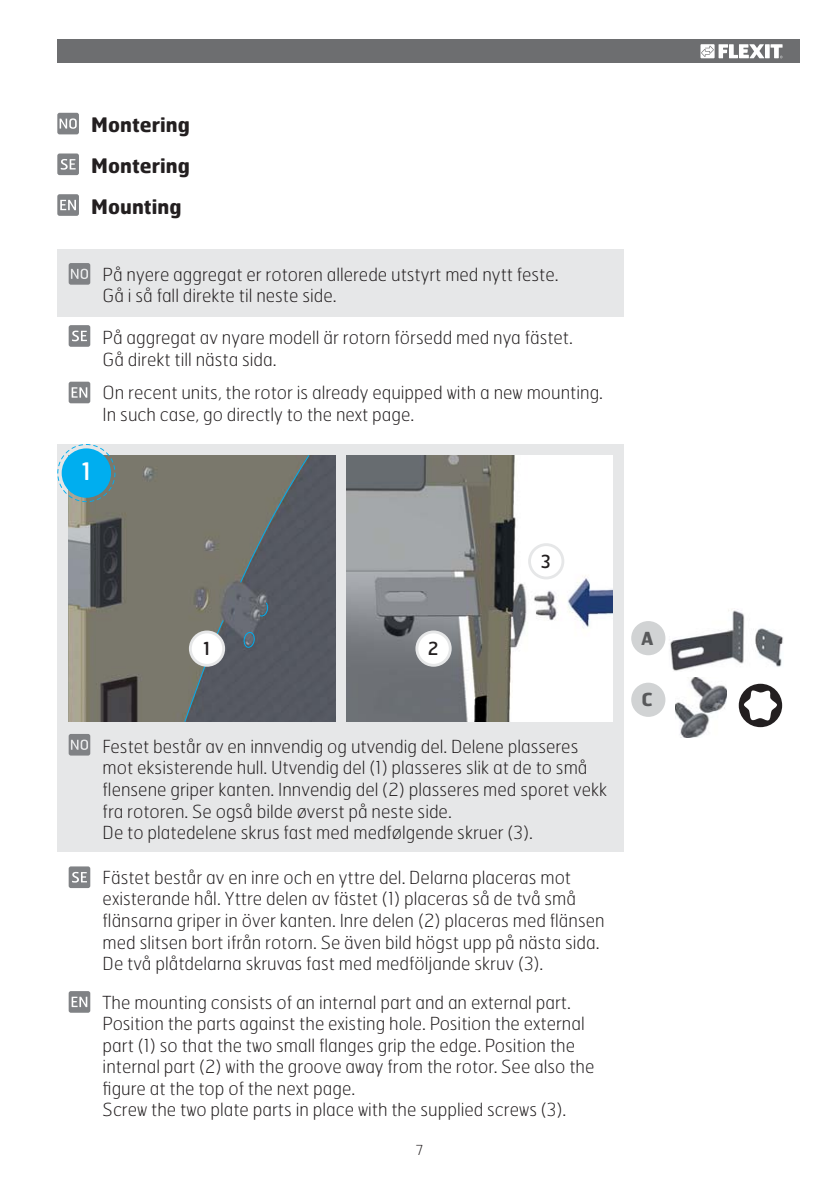
<style>
.page{position:relative;width:840px;height:1190px;background:#fff}
.page>*{position:absolute;margin:0;border:0;box-sizing:border-box;transform-origin:0 0}
.t1{font:24.2px "Hermes";color:#fff}
.t2{font:700 20px/41px "Hermes";color:#231f20;text-align:justify}
.t3{font:100 18px/21.6px "Hermes";color:#231f20}
.t4{font:18px "Hermes";color:#231f20}
.t5{font:700 18px "Hermes";color:#58595b}
.t6{font:100 13.8px "Hermes";color:#231f20}
</style>
<div class="page">
<div style="left:57px;top:39px;width:743px;height:24px;background:#6d6e70"></div>
<div style="left:765px;top:44px;width:5px;height:14px;background:#fff"></div>
<svg style="left:770px;top:44px;width:13px;height:14px"></svg>
<svg style="left:700px;top:44px;width:64px;height:14px"></svg>
<div style="left:57px;top:249px;width:567px;height:68px;background:#e6e7e8"></div>
<div style="left:57px;top:444px;width:567px;height:408px;background:#e6e7e8"></div>
<img style="left:69px;top:455px;width:266px;height:267px">
<img style="left:346px;top:455px;width:267px;height:267px">
<svg style="left:69px;top:866px;width:21px;height:22px"></svg>
<svg style="left:69px;top:734px;width:21px;height:22px"></svg>
<svg style="left:69px;top:991px;width:21px;height:22px"></svg>
<div style="left:631px;top:683px;width:34px;height:34px;background:#d1d3d4;border-radius:50%"></div>
<img style="left:676px;top:678px;width:50px;height:59px">
<div style="left:417px;top:632px;width:33px;height:33px;background:#fff;border-radius:50%"></div>
<div style="left:415px;top:631px;width:37px;height:36px;border:3px solid #e6e7e8;border-radius:50%"></div>
<div style="left:530px;top:545px;width:33px;height:33px;background:#fff;border-radius:50%"></div>
<div style="left:528px;top:543px;width:36px;height:36px;border:3px solid #e6e7e8;border-radius:50%"></div>
<img style="left:670px;top:609px;width:113px;height:62px">
<div style="left:631px;top:621px;width:34px;height:34px;background:#d1d3d4;border-radius:50%"></div>
<svg style="left:243px;top:631px;width:13px;height:17px"></svg>
<svg style="left:259px;top:602px;width:10px;height:15px"></svg>
<svg style="left:57px;top:154px;width:22px;height:21px"></svg>
<svg style="left:57px;top:113px;width:22px;height:21px"></svg>
<svg style="left:57px;top:194px;width:22px;height:22px"></svg>
<svg style="left:69px;top:325px;width:21px;height:22px"></svg>
<svg style="left:69px;top:263px;width:21px;height:22px"></svg>
<svg style="left:69px;top:382px;width:21px;height:21px"></svg>
<div style="left:739px;top:684px;width:43px;height:43px;background:#231f20;border-radius:50%"></div>
<svg style="left:744px;top:690px;width:33px;height:31px"></svg>
<svg style="left:184px;top:619px;width:40px;height:103px;background:#64696a"></svg>
<div style="left:190px;top:632px;width:34px;height:33px;background:#fff;border-radius:50%"></div>
<div style="left:189px;top:631px;width:36px;height:36px;border:3px solid #e6e7e8;border-radius:50%"></div>
<svg style="left:240px;top:455px;width:70px;height:128px;background:#656867"></svg>
<svg style="left:57px;top:444px;width:58px;height:58px"></svg>
<p class="t2" style="left:91px;top:106px;width:100px">Montering Montering Mounting</p>
<h1 class="t1" style="left:82px;top:462px;width:11px">1</h1>
<p class="t3" style="left:103px;top:265px;width:457px">På nyere aggregat er rotoren allerede utstyrt med nytt feste.<br>Gå i så fall direkte til neste side.</p>
<p class="t3" style="left:103px;top:329px;width:472px">På aggregat av nyare modell är rotorn försedd med nya fästet.<br>Gå direkt till nästa sida.</p>
<p class="t3" style="left:103px;top:384px;width:502px">On recent units, the rotor is already equipped with a new mounting.<br>In such case, go directly to the next page.</p>
<p class="t4" style="left:203px;top:642px;width:9px">1</p>
<p class="t4" style="left:428px;top:642px;width:12px">2</p>
<p class="t4" style="left:541px;top:554px;width:11px">3</p>
<p class="t3" style="left:103px;top:737px;width:506px">Festet består av en innvendig og utvendig del. Delene plasseres mot eksisterende hull. Utvendig del (1) plasseres slik at de to små flensene griper kanten. Innvendig del (2) plasseres med sporet vekk fra rotoren. Se også bilde øverst på neste side.<br>De to platedelene skrus fast med medfølgende skruer (3).</p>
<p class="t3" style="left:103px;top:868px;width:503px">Fästet består av en inre och en yttre del. Delarna placeras mot existerande hål. Yttre delen av fästet (1) placeras så de två små flänsarna griper in över kanten. Inre delen (2) placeras med flänsen med slitsen bort ifrån rotorn. Se även bild högst upp på nästa sida.<br>De två plåtdelarna skruvas fast med medföljande skruv (3).</p>
<p class="t3" style="left:103px;top:993px;width:493px">The mounting consists of an internal part and an external part.<br>Position the parts against the existing hole. Position the external part (1) so that the two small flanges grip the edge. Position the internal part (2) with the groove away from the rotor. See also the figure at the top of the next page.<br>Screw the two plate parts in place with the supplied screws (3).</p>
<p class="t6" style="left:416px;top:1145px;width:9px">7</p>
<p class="t5" style="left:641px;top:631px;width:14px">A</p>
<p class="t5" style="left:642px;top:693px;width:13px">C</p>
</div>
